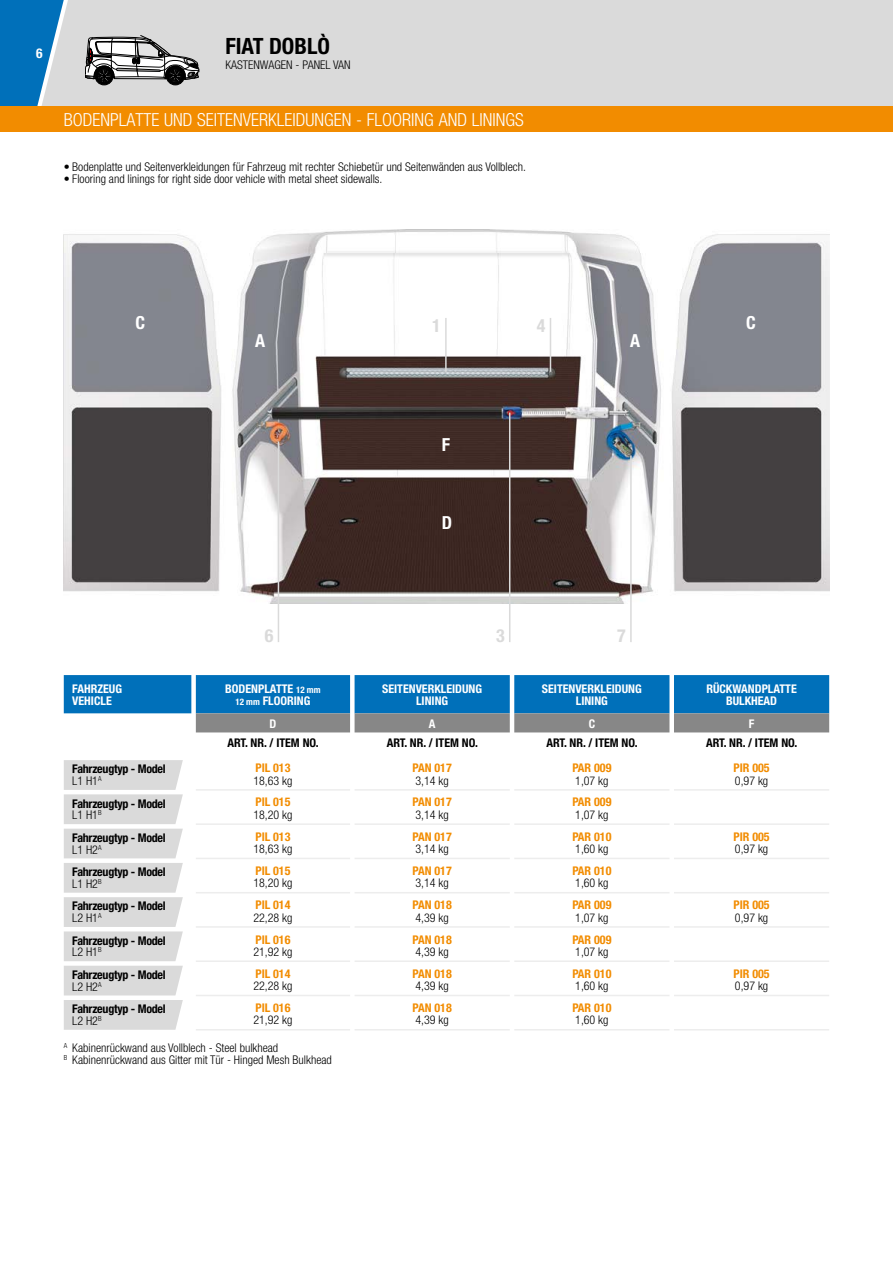
<style>
.page{position:relative;width:893px;height:1263px;background:#fff}
.page>*{position:absolute;margin:0;border:0;box-sizing:border-box;transform-origin:0 0}
.t1{font:700 condensed 22.5px "Helvetica Neue";color:#000}
.t2{font:300 condensed 18px "Helvetica Neue";color:#fff}
.t3{font:700 condensed 18px "Helvetica Neue";color:#fff}
.t4{font:700 condensed 18px "Helvetica Neue";color:#dadada}
.t5{font:700 condensed 13.5px "Helvetica Neue";color:#fff}
.t6{font:300 condensed 12px/12px "Helvetica Neue";color:#000}
.t7{font:700 condensed 12px/11.9px "Helvetica Neue";letter-spacing:-.02em;color:#000}
.t8{font:700 condensed 12px "Helvetica Neue";color:#f28c00}
.t9{font:700 condensed 12px/12px "Helvetica Neue";color:#fff;text-align:center}
.t10{font:700 condensed 12px "Helvetica Neue";color:#000}
.s1{font-size:9px}
.s2{font-weight:300}
</style>
<div class="page">
<div style="left:0;top:0;width:41px;height:106px;background:#0070ba"></div>
<div style="left:41px;top:0;width:852px;height:106px;background:#dadada"></div>
<div style="left:0;top:106px;width:893px;height:26px;background:#f28c00"></div>
<img style="left:64px;top:230px;width:765px;height:373px">
<hr style="left:278px;top:441px;width:1px;height:201px;background:#dadada">
<hr style="left:509px;top:413px;width:1px;height:229px;background:#dadada">
<hr style="left:445px;top:318px;width:2px;height:54px;background:#dadada">
<hr style="left:550px;top:318px;width:1px;height:54px;background:#dadada">
<hr style="left:630px;top:455px;width:2px;height:187px;background:#dadada">
<svg style="left:85px;top:35px;width:114px;height:50px"></svg>
<svg style="left:64px;top:675px;width:765px;height:57px;background:#3781b1"></svg>
<hr style="left:355px;top:789px;width:155px;height:2px;background:#ededed">
<hr style="left:514px;top:789px;width:155px;height:2px;background:#ededed">
<hr style="left:674px;top:789px;width:155px;height:2px;background:#ededed">
<hr style="left:355px;top:823px;width:155px;height:2px;background:#ededed">
<hr style="left:514px;top:823px;width:155px;height:2px;background:#ededed">
<hr style="left:674px;top:823px;width:155px;height:2px;background:#ededed">
<hr style="left:355px;top:858px;width:155px;height:1px;background:#ededed">
<hr style="left:514px;top:858px;width:155px;height:1px;background:#ededed">
<hr style="left:674px;top:858px;width:155px;height:1px;background:#ededed">
<hr style="left:355px;top:892px;width:155px;height:1px;background:#ededed">
<hr style="left:514px;top:892px;width:155px;height:1px;background:#ededed">
<hr style="left:674px;top:892px;width:155px;height:1px;background:#ededed">
<hr style="left:196px;top:926px;width:154px;height:2px;background:#ededed">
<hr style="left:355px;top:926px;width:155px;height:2px;background:#ededed">
<hr style="left:514px;top:926px;width:155px;height:2px;background:#ededed">
<hr style="left:674px;top:926px;width:155px;height:2px;background:#ededed">
<hr style="left:196px;top:960px;width:154px;height:2px;background:#ededed">
<hr style="left:355px;top:960px;width:155px;height:2px;background:#ededed">
<hr style="left:514px;top:960px;width:155px;height:2px;background:#ededed">
<hr style="left:674px;top:960px;width:155px;height:2px;background:#ededed">
<hr style="left:196px;top:995px;width:154px;height:1px;background:#ededed">
<hr style="left:355px;top:995px;width:155px;height:1px;background:#ededed">
<hr style="left:514px;top:995px;width:155px;height:1px;background:#ededed">
<hr style="left:674px;top:995px;width:155px;height:1px;background:#ededed">
<hr style="left:196px;top:1029px;width:154px;height:1px;background:#ededed">
<hr style="left:355px;top:1029px;width:155px;height:1px;background:#ededed">
<hr style="left:514px;top:1029px;width:155px;height:1px;background:#ededed">
<hr style="left:674px;top:1029px;width:155px;height:1px;background:#ededed">
<hr style="left:196px;top:789px;width:154px;height:2px;background:#ededed">
<hr style="left:196px;top:823px;width:154px;height:2px;background:#ededed">
<hr style="left:196px;top:858px;width:154px;height:1px;background:#ededed">
<hr style="left:196px;top:892px;width:154px;height:1px;background:#ededed">
<svg style="left:64px;top:760px;width:119px;height:270px;background:#dfdfdf"></svg>
<p class="t5" style="left:36px;top:45px;width:8px">6</p>
<h1 class="t1" style="left:225px;top:33px;width:106px">FIAT DOBLÒ</h1>
<p class="t6" style="left:225px;top:59px;width:127px">KASTENWAGEN - PANEL VAN</p>
<h2 class="t2" style="left:64px;top:110px;width:461px">BODENPLATTE UND SEITENVERKLEIDUNGEN - FLOORING AND LININGS</h2>
<p class="t6" style="left:64px;top:161px;width:464px">• Bodenplatte und Seitenverkleidungen für Fahrzeug mit rechter Schiebetür und Seitenwänden aus Vollblech.</p>
<p class="t6" style="left:64px;top:173px;width:320px">• Flooring and linings for right side door vehicle with metal sheet sidewalls.</p>
<h2 class="t3" style="left:136px;top:311px;width:11px">C</h2>
<h2 class="t3" style="left:255px;top:330px;width:12px">A</h2>
<h2 class="t4" style="left:432px;top:315px;width:10px">1</h2>
<h2 class="t4" style="left:537px;top:315px;width:10px">4</h2>
<h2 class="t3" style="left:442px;top:434px;width:10px">F</h2>
<h2 class="t3" style="left:442px;top:512px;width:12px">D</h2>
<h2 class="t3" style="left:630px;top:330px;width:12px">A</h2>
<h2 class="t4" style="left:265px;top:625px;width:10px">6</h2>
<h2 class="t4" style="left:496px;top:625px;width:10px">3</h2>
<h2 class="t4" style="left:617px;top:625px;width:10px">7</h2>
<h2 class="t3" style="left:746px;top:311px;width:11px">C</h2>
<p class="t9" style="left:72px;top:682px;width:51px;text-align:left">FAHRZEUG<br>VEHICLE</p>
<p class="t9" style="left:225px;top:682px;width:97px">BODENPLATTE <span class="s1">12 mm<br>12 mm</span> FLOORING</p>
<p class="t9" style="left:382px;top:682px;width:101px">SEITENVERKLEIDUNG<br>LINING</p>
<p class="t9" style="left:542px;top:682px;width:101px">SEITENVERKLEIDUNG<br>LINING</p>
<p class="t9" style="left:706px;top:682px;width:92px">RÜCKWANDPLATTE<br>BULKHEAD</p>
<p class="t9" style="left:269px;top:717px;width:8px">D</p>
<p class="t9" style="left:429px;top:717px;width:8px">A</p>
<p class="t9" style="left:589px;top:717px;width:8px">C</p>
<p class="t9" style="left:749px;top:717px;width:7px">F</p>
<p class="t10" style="left:227px;top:735px;width:93px">ART. NR. / ITEM NO.</p>
<p class="t10" style="left:387px;top:735px;width:93px">ART. NR. / ITEM NO.</p>
<p class="t10" style="left:546px;top:735px;width:93px">ART. NR. / ITEM NO.</p>
<p class="t10" style="left:706px;top:735px;width:93px">ART. NR. / ITEM NO.</p>
<p class="t8" style="left:255px;top:761px;width:37px">PIL 013</p>
<p class="t8" style="left:412px;top:761px;width:41px">PAN 017</p>
<p class="t8" style="left:572px;top:761px;width:41px">PAR 009</p>
<p class="t8" style="left:733px;top:761px;width:38px">PIR 005</p>
<p class="t6" style="left:253px;top:774px;width:41px">18,63 kg</p>
<p class="t6" style="left:416px;top:774px;width:35px">3,14 kg</p>
<p class="t6" style="left:575px;top:774px;width:35px">1,07 kg</p>
<p class="t6" style="left:735px;top:774px;width:35px">0,97 kg</p>
<p class="t8" style="left:255px;top:795px;width:37px">PIL 015</p>
<p class="t8" style="left:412px;top:795px;width:41px">PAN 017</p>
<p class="t8" style="left:572px;top:795px;width:41px">PAR 009</p>
<p class="t6" style="left:253px;top:808px;width:41px">18,20 kg</p>
<p class="t6" style="left:416px;top:808px;width:35px">3,14 kg</p>
<p class="t6" style="left:575px;top:808px;width:35px">1,07 kg</p>
<p class="t8" style="left:255px;top:829px;width:37px">PIL 013</p>
<p class="t8" style="left:412px;top:829px;width:41px">PAN 017</p>
<p class="t8" style="left:572px;top:829px;width:41px">PAR 010</p>
<p class="t8" style="left:733px;top:829px;width:38px">PIR 005</p>
<p class="t6" style="left:253px;top:843px;width:41px">18,63 kg</p>
<p class="t6" style="left:416px;top:843px;width:35px">3,14 kg</p>
<p class="t6" style="left:575px;top:843px;width:35px">1,60 kg</p>
<p class="t6" style="left:735px;top:843px;width:35px">0,97 kg</p>
<p class="t8" style="left:255px;top:863px;width:37px">PIL 015</p>
<p class="t8" style="left:412px;top:863px;width:41px">PAN 017</p>
<p class="t8" style="left:572px;top:863px;width:41px">PAR 010</p>
<p class="t6" style="left:253px;top:877px;width:41px">18,20 kg</p>
<p class="t6" style="left:416px;top:877px;width:35px">3,14 kg</p>
<p class="t6" style="left:575px;top:877px;width:35px">1,60 kg</p>
<p class="t8" style="left:255px;top:898px;width:37px">PIL 014</p>
<p class="t8" style="left:412px;top:898px;width:41px">PAN 018</p>
<p class="t8" style="left:572px;top:898px;width:41px">PAR 009</p>
<p class="t8" style="left:733px;top:898px;width:38px">PIR 005</p>
<p class="t6" style="left:253px;top:911px;width:41px">22,28 kg</p>
<p class="t6" style="left:416px;top:911px;width:35px">4,39 kg</p>
<p class="t6" style="left:575px;top:911px;width:35px">1,07 kg</p>
<p class="t6" style="left:735px;top:911px;width:35px">0,97 kg</p>
<p class="t8" style="left:255px;top:932px;width:37px">PIL 016</p>
<p class="t8" style="left:412px;top:932px;width:41px">PAN 018</p>
<p class="t8" style="left:572px;top:932px;width:41px">PAR 009</p>
<p class="t6" style="left:253px;top:945px;width:41px">21,92 kg</p>
<p class="t6" style="left:416px;top:945px;width:35px">4,39 kg</p>
<p class="t6" style="left:575px;top:945px;width:35px">1,07 kg</p>
<p class="t8" style="left:255px;top:966px;width:37px">PIL 014</p>
<p class="t8" style="left:412px;top:966px;width:41px">PAN 018</p>
<p class="t8" style="left:572px;top:966px;width:41px">PAR 010</p>
<p class="t8" style="left:733px;top:966px;width:38px">PIR 005</p>
<p class="t6" style="left:253px;top:980px;width:41px">22,28 kg</p>
<p class="t6" style="left:416px;top:980px;width:35px">4,39 kg</p>
<p class="t6" style="left:575px;top:980px;width:35px">1,60 kg</p>
<p class="t6" style="left:735px;top:980px;width:35px">0,97 kg</p>
<p class="t8" style="left:255px;top:1000px;width:37px">PIL 016</p>
<p class="t8" style="left:412px;top:1000px;width:41px">PAN 018</p>
<p class="t8" style="left:572px;top:1000px;width:41px">PAR 010</p>
<p class="t6" style="left:253px;top:1014px;width:41px">21,92 kg</p>
<p class="t6" style="left:416px;top:1014px;width:35px">4,39 kg</p>
<p class="t6" style="left:575px;top:1014px;width:35px">1,60 kg</p>
<p class="t6" style="left:64px;top:1042px;width:270px"><sup>A</sup> Kabinenrückwand aus Vollblech - Steel bulkhead<br><sup>B</sup> Kabinenrückwand aus Gitter mit Tür - Hinged Mesh Bulkhead</p>
<p class="t7" style="left:72px;top:763px;width:95px">Fahrzeugtyp - Model<br><span class="s2">L1 H1</span><sup>A</sup></p>
<p class="t7" style="left:72px;top:797px;width:95px">Fahrzeugtyp - Model<br><span class="s2">L1 H1</span><sup>B</sup></p>
<p class="t7" style="left:72px;top:831px;width:95px">Fahrzeugtyp - Model<br><span class="s2">L1 H2</span><sup>A</sup></p>
<p class="t7" style="left:72px;top:866px;width:95px">Fahrzeugtyp - Model<br><span class="s2">L1 H2</span><sup>B</sup></p>
<p class="t7" style="left:72px;top:900px;width:95px">Fahrzeugtyp - Model<br><span class="s2">L2 H1</span><sup>A</sup></p>
<p class="t7" style="left:72px;top:934px;width:95px">Fahrzeugtyp - Model<br><span class="s2">L2 H1</span><sup>B</sup></p>
<p class="t7" style="left:72px;top:968px;width:95px">Fahrzeugtyp - Model<br><span class="s2">L2 H2</span><sup>A</sup></p>
<p class="t7" style="left:72px;top:1003px;width:95px">Fahrzeugtyp - Model<br><span class="s2">L2 H2</span><sup>B</sup></p>
</div>
